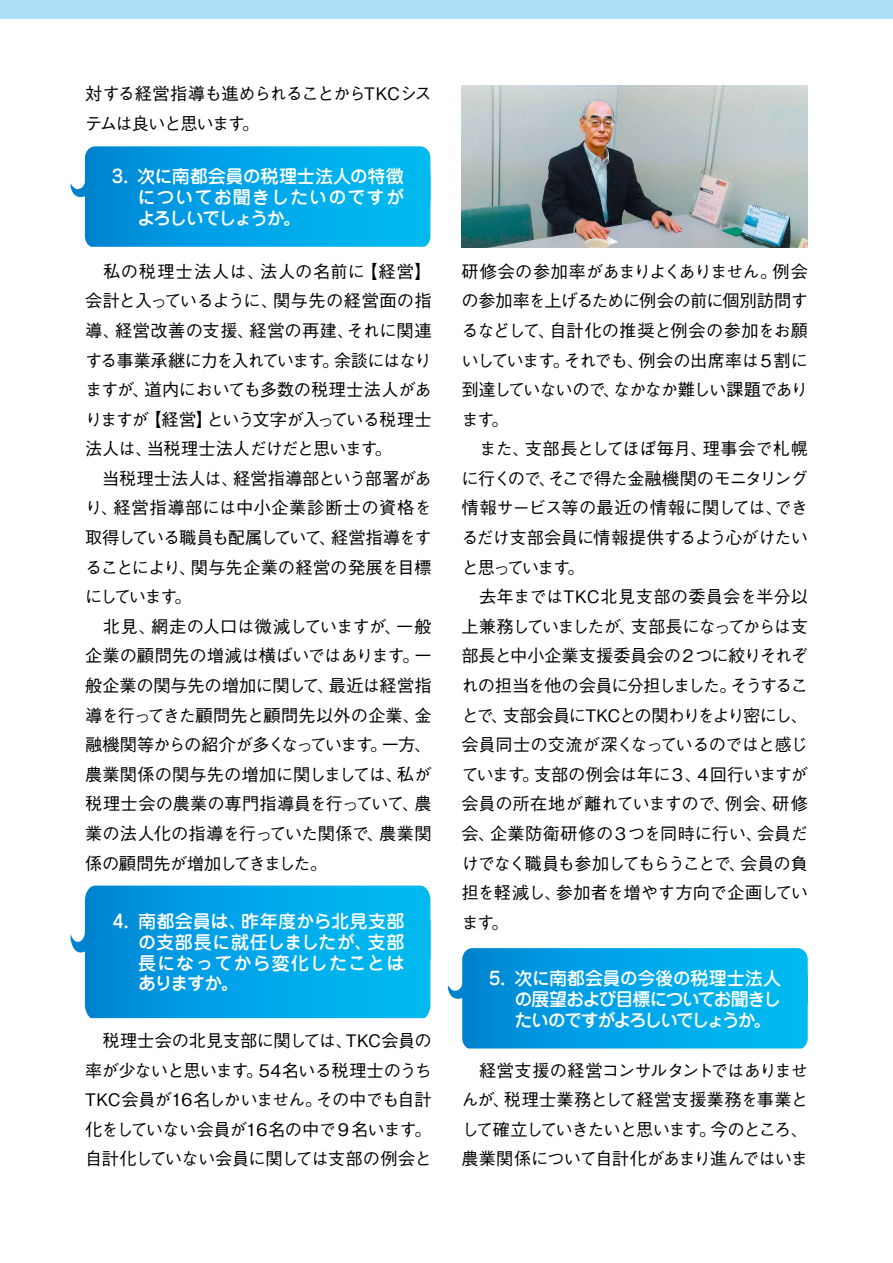
<style>
.page{position:relative;width:893px;height:1263px;background:#fff}
.page>*{position:absolute;margin:0;border:0;box-sizing:border-box;transform-origin:0 0}
.t1{font:500 18px/21px "Jun 34 Pro";letter-spacing:-.015em;color:#fff;text-align:justify}
.t2{font:500 17.25px/29.5px "Gothic BBB Pro";letter-spacing:-.035em;color:#000;text-align:justify}
.t3{font:500 17.25px/29.5px "Gothic BBB Pro";letter-spacing:-.015em;color:#000}
.t4{font:500 17.25px/29.5px "Gothic BBB Pro";letter-spacing:-.065em;color:#000}
</style>
<div class="page">
<div style="left:0;top:0;width:893px;height:18px;background:#addef8"></div>
<svg style="left:71px;top:146px;width:360px;height:101px;background:#0da8e7"></svg>
<svg style="left:71px;top:911px;width:360px;height:57px"></svg>
<svg style="left:85px;top:885px;width:345px;height:133px;background:#01a4e6"></svg>
<svg style="left:448px;top:948px;width:360px;height:100px;background:#0ca7e7"></svg>
<img style="left:461px;top:85px;width:347px;height:163px">
<p class="t4" style="left:85px;top:77px;width:348px">対する経営指導も進められることからTKCシステムは良いと思います。</p>
<p class="t1" style="left:137px;top:164px;width:268px;text-indent:-26px">3. 次に南都会員の税理士法人の特徴についてお聞きしたいのですがよろしいでしょうか。</p>
<p class="t3" style="left:85px;top:254px;width:348px">　私の税理士法人は、法人の名前に【経営】会計と入っているように、関与先の経営面の指導、経営改善の支援、経営の再建、それに関連する事業承継に力を入れています。余談にはなりますが、道内においても多数の税理士法人がありますが【経営】という文字が入っている税理士法人は、当税理士法人だけだと思います。<br>　当税理士法人は、経営指導部という部署があり、経営指導部には中小企業診断士の資格を取得している職員も配属していて、経営指導をすることにより、関与先企業の経営の発展を目標にしています。<br>　北見、網走の人口は微減していますが、一般企業の顧問先の増減は横ばいではあります。一般企業の関与先の増加に関して、最近は経営指導を行ってきた顧問先と顧問先以外の企業、金融機関等からの紹介が多くなっています。一方、農業関係の関与先の増加に関しましては、私が税理士会の農業の専門指導員を行っていて、農業の法人化の指導を行っていた関係で、農業関係の顧問先が増加してきました。</p>
<p class="t1" style="left:138px;top:908px;width:268px;text-indent:-26px">4. 南都会員は、昨年度から北見支部の支部長に就任しましたが、支部長になってから変化したことはありますか。</p>
<p class="t2" style="left:85px;top:1024px;width:348px">　税理士会の北見支部に関しては、TKC会員の率が少ないと思います。54名いる税理士のうちTKC会員が16名しかいません。その中でも自計化をしていない会員が16名の中で９名います。自計化していない会員に関しては支部の例会と</p>
<p class="t2" style="left:461px;top:254px;width:348px;text-align:left">研修会の参加率があまりよくありません。例会の参加率を上げるために例会の前に個別訪問するなどして、自計化の推奨と例会の参加をお願いしています。それでも、例会の出席率は５割に到達していないので、なかなか難しい課題であります。<br>　また、支部長としてほぼ毎月、理事会で札幌に行くので、そこで得た金融機関のモニタリング情報サービス等の最近の情報に関しては、できるだけ支部会員に情報提供するよう心がけたいと思っています。<br>　去年まではTKC北見支部の委員会を半分以上兼務していましたが、支部長になってからは支部長と中小企業支援委員会の２つに絞りそれぞれの担当を他の会員に分担しました。そうすることで、支部会員にTKCとの関わりをより密にし、会員同士の交流が深くなっているのではと感じています。支部の例会は年に３、４回行いますが会員の所在地が離れていますので、例会、研修会、企業防衛研修の３つを同時に行い、会員だけでなく職員も参加してもらうことで、会員の負担を軽減し、参加者を増やす方向で企画しています。</p>
<p class="t1" style="left:515px;top:966px;width:268px;text-indent:-26px">5. 次に南都会員の今後の税理士法人の展望および目標についてお聞きしたいのですがよろしいでしょうか。</p>
<p class="t2" style="left:461px;top:1053px;width:348px">　経営支援の経営コンサルタントではありませんが、税理士業務として経営支援業務を事業として確立していきたいと思います。今のところ、農業関係について自計化があまり進んではいま</p>
</div>
